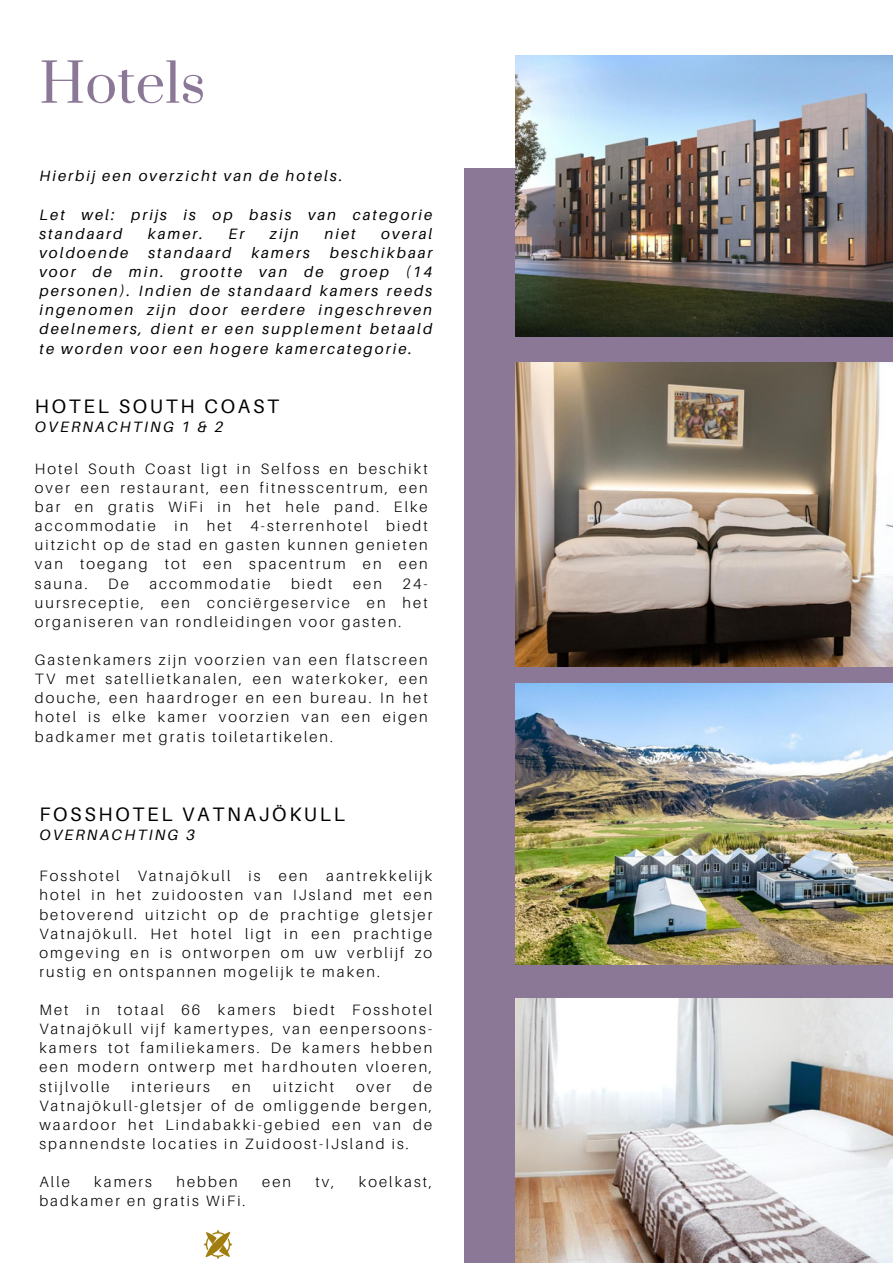
<style>
.page{position:relative;width:893px;height:1264px;background:#fff}
.page>*{position:absolute;margin:0;border:0;box-sizing:border-box;transform-origin:0 0}
.t1{font:52.95px "Prata";color:#8b7796}
.t2{font:19.5px "Aileron";letter-spacing:.14em;color:#000}
.t3{font:300 15px/19px "Aileron";letter-spacing:.14em;color:#000;text-align:justify}
.t4{font:italic 15px/19px "Aileron";letter-spacing:.14em;color:#000}
</style>
<div class="page">
<div style="left:464px;top:169px;width:428px;height:1093px;background:#8b7796"></div>
<img style="left:203px;top:1230px;width:30px;height:29px">
<img style="left:515px;top:362px;width:377px;height:304px">
<img style="left:515px;top:55px;width:377px;height:281px">
<img style="left:515px;top:998px;width:377px;height:263px">
<img style="left:515px;top:683px;width:377px;height:281px">
<p class="t1" style="left:39px;top:50px;width:168px">Hotels</p>
<p class="t4" style="left:39px;top:166px;width:304px">Hierbij een overzicht van de hotels.</p>
<p class="t4" style="left:39px;top:205px;width:394px">Let wel: prijs is op basis van categorie standaard</p>
<p class="t4" style="left:148px;top:224px;width:57px">kamer.</p>
<p class="t4" style="left:228px;top:224px;width:17px">Er</p>
<p class="t4" style="left:270px;top:224px;width:30px">zijn</p>
<p class="t4" style="left:324px;top:224px;width:33px">niet</p>
<p class="t4" style="left:381px;top:224px;width:52px">overal</p>
<p class="t4" style="left:39px;top:243px;width:394px;text-align:justify;text-indent:290px">beschikbaar voor de min. grootte van de groep (14 personen). Indien de standaard kamers reeds ingenomen zijn door eerdere ingeschreven deelnemers, dient er een supplement betaald te worden voor een hogere kamercategorie.</p>
<p class="t4" style="left:39px;top:243px;width:90px">voldoende</p>
<p class="t4" style="left:148px;top:243px;width:84px">standaard</p>
<p class="t4" style="left:251px;top:243px;width:60px">kamers</p>
<p class="t2" style="left:35px;top:394px;width:246px">HOTEL SOUTH COAST</p>
<p class="t4" style="left:35px;top:417px;width:190px">OVERNACHTING 1 &amp; 2</p>
<p class="t3" style="left:35px;top:459px;width:394px">Hotel South Coast ligt in Selfoss en beschikt over een restaurant, een fitnesscentrum, een bar en gratis WiFi in het hele pand. Elke accommodatie in het 4-sterrenhotel biedt uitzicht op de stad en gasten kunnen genieten van toegang tot een spacentrum en een sauna.</p>
<p class="t3" style="left:108px;top:573px;width:22px">De</p>
<p class="t3" style="left:149px;top:573px;width:122px">accommodatie</p>
<p class="t3" style="left:291px;top:573px;width:43px">biedt</p>
<p class="t3" style="left:353px;top:573px;width:30px">een</p>
<p class="t3" style="left:35px;top:573px;width:394px;text-indent:367px">24- uursreceptie, een conciërgeservice en het organiseren van rondleidingen voor gasten.</p>
<p class="t3" style="left:35px;top:650px;width:394px">Gastenkamers zijn voorzien van een flatscreen TV met satellietkanalen, een waterkoker, een douche, een haardroger en een bureau. In het hotel is elke kamer voorzien van een eigen badkamer met gratis toiletartikelen.</p>
<p class="t2" style="left:39px;top:801px;width:307px">FOSSHOTEL VATNAJÖKULL</p>
<p class="t4" style="left:39px;top:824px;width:157px">OVERNACHTING 3</p>
<p class="t3" style="left:39px;top:866px;width:394px">Fosshotel Vatnajökull is een aantrekkelijk hotel in het zuidoosten van IJsland met een betoverend uitzicht op de prachtige gletsjer Vatnajökull. Het hotel ligt in een prachtige omgeving en is ontworpen om uw verblijf zo rustig en ontspannen mogelijk te maken.</p>
<p class="t3" style="left:39px;top:1000px;width:394px">Met in totaal 66 kamers biedt Fosshotel Vatnajökull vijf kamertypes, van eenpersoons&shy;kamers tot familiekamers. De kamers hebben een modern ontwerp met hardhouten vloeren, stijlvolle</p>
<p class="t3" style="left:132px;top:1076px;width:80px">interieurs</p>
<p class="t3" style="left:232px;top:1076px;width:20px">en</p>
<p class="t3" style="left:273px;top:1076px;width:63px">uitzicht</p>
<p class="t3" style="left:356px;top:1076px;width:36px">over</p>
<p class="t3" style="left:39px;top:1076px;width:394px;text-indent:374px">de Vatnajökull-gletsjer of de omliggende bergen, waardoor het Lindabakki-gebied een van de spannendste locaties in Zuidoost-IJsland is.</p>
<p class="t3" style="left:39px;top:1172px;width:32px">Alle</p>
<p class="t3" style="left:94px;top:1172px;width:59px">kamers</p>
<p class="t3" style="left:176px;top:1172px;width:63px">hebben</p>
<p class="t3" style="left:262px;top:1172px;width:30px">een</p>
<p class="t3" style="left:315px;top:1172px;width:20px">tv,</p>
<p class="t3" style="left:359px;top:1172px;width:75px">koelkast,</p>
<p class="t3" style="left:39px;top:1191px;width:208px">badkamer en gratis WiFi.</p>
</div>
